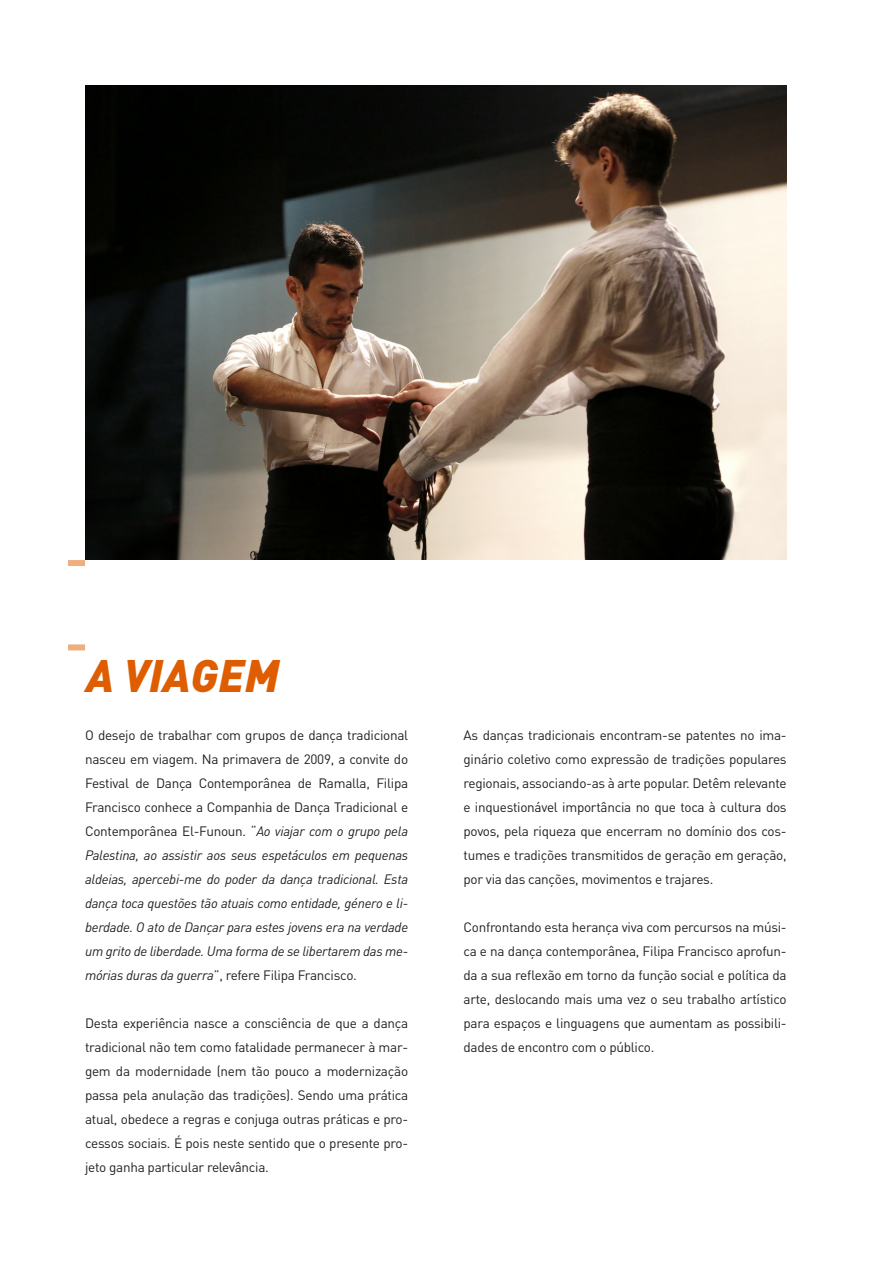
<style>
.page{position:relative;width:893px;height:1263px;background:#fff}
.page>*{position:absolute;margin:0;border:0;box-sizing:border-box;transform-origin:0 0}
.t1{font:italic 900 45px "DIN";color:#de5d00}
.t2{font:13.5px/24px "DIN";letter-spacing:-.02em;color:#231f20;text-align:justify}
.t3{font:italic 13.5px/24px "DIN";letter-spacing:-.02em;color:#231f20;text-align:justify}
.s1{font-style:normal}
</style>
<div class="page">
<img style="left:85px;top:85px;width:702px;height:475px">
<div style="left:68px;top:644px;width:17px;height:6px;background:#eeae80"></div>
<div style="left:68px;top:560px;width:17px;height:6px;background:#eeae80"></div>
<p class="t1" style="left:86px;top:646px;width:195px">A VIAGEM</p>
<p class="t3" style="left:85px;top:723px;width:325px"><span class="s1">O desejo de trabalhar com grupos de dança tradicional nasceu em viagem. Na primavera de 2009, a convite do Festival de Dança Contemporânea de Ramalla, Filipa Francisco conhece a Companhia de Dança Tradicional e Contemporânea El-Funoun. “</span>Ao viajar com o grupo pela Palestina, ao assistir aos seus espetáculos em pequenas aldeias, apercebi-me do poder da dança tradicional. Esta dança toca questões tão atuais como entidade, género e li&shy;berdade. O ato de Dançar para estes jovens era na verdade um grito de liberdade. Uma forma de se libertarem das me&shy;mórias duras da guerra<span class="s1">”, refere Filipa Francisco.</span></p>
<p class="t2" style="left:85px;top:1011px;width:325px">Desta experiência nasce a consciência de que a dança tradicional não tem como fatalidade permanecer à mar&shy;gem da modernidade (nem tão pouco a modernização passa pela anulação das tradições). Sendo uma prática atual, obedece a regras e conjuga outras práticas e pro&shy;cessos sociais. É pois neste sentido que o presente pro&shy;jeto ganha particular relevância.</p>
<p class="t2" style="left:463px;top:723px;width:325px">As danças tradicionais encontram-se patentes no ima&shy;ginário coletivo como expressão de tradições populares regionais, associando-as à arte popular. Detêm relevante e inquestionável importância no que toca à cultura dos povos, pela riqueza que encerram no domínio dos cos&shy;tumes e tradições transmitidos de geração em geração, por via das canções, movimentos e trajares.</p>
<p class="t2" style="left:463px;top:915px;width:325px">Confrontando esta herança viva com percursos na músi&shy;ca e na dança contemporânea, Filipa Francisco aprofun&shy;da a sua reflexão em torno da função social e política da arte, deslocando mais uma vez o seu trabalho artístico para espaços e linguagens que aumentam as possibili&shy;dades de encontro com o público.</p>
</div>
